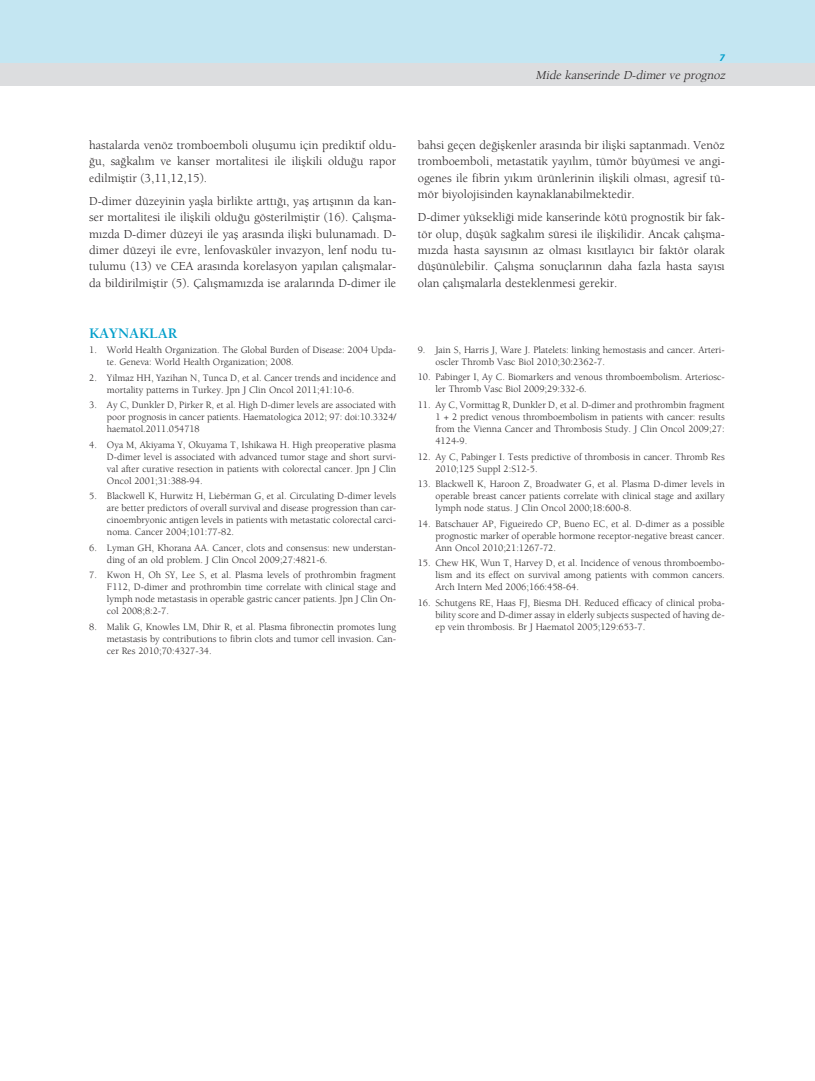
<style>
.page{position:relative;width:815px;height:1081px;background:#fff}
.page>*{position:absolute;margin:0;border:0;box-sizing:border-box;transform-origin:0 0}
.t1{font:700 15px "Berkeley";color:#009eca}
.t2{font:12.5px/16.4px "Berkeley";color:#231f20;text-align:justify}
.t3{font:italic 12.5px "Berkeley";color:#231f20}
.t4{font:10px/12px "Berkeley";color:#231f20;text-align:justify}
.t5{font:10px "Fruga Sans Bold Ita";color:#009eca}
</style>
<div class="page">
<div style="left:0;top:63px;width:814px;height:22px;background:#dcdddf"></div>
<div style="left:0;top:1px;width:814px;height:62px;background:#c4e6f2"></div>
<p class="t5" style="left:720px;top:54px;width:7px">7</p>
<p class="t3" style="left:536px;top:70px;width:193px">Mide kanserinde D-dimer ve prognoz</p>
<p class="t2" style="left:89px;top:138px;width:308px">hastalarda venöz tromboemboli oluflumu için prediktif oldu-¤u, sa¤kal›m ve kanser mortalitesi ile iliflkili oldu¤u rapor edilmifltir (3,11,12,15).</p>
<p class="t2" style="left:89px;top:194px;width:308px">D-dimer düzeyinin yaflla birlikte artt›¤›, yafl art›fl›n›n da kan&shy;ser mortalitesi ile iliflkili oldu¤u gösterilmifltir (16). Çal›flma&shy;m›zda D-dimer düzeyi ile yafl aras›nda iliflki bulunamad›. D&shy;dimer düzeyi ile evre, lenfovasküler invazyon, lenf nodu tu&shy;tulumu (13) ve CEA aras›nda korelasyon yap›lan çal›flmalar&shy;da bildirilmifltir (5). Çal›flmam›zda ise aralar›nda D-dimer ile</p>
<h1 class="t1" style="left:89px;top:328px;width:90px">KAYNAKLAR</h1>
<p class="t4" style="left:107px;top:344px;width:291px;text-indent:-18px">1. World Health Organization. The Global Burden of Disease: 2004 Upda&shy;te. Geneva: World Health Organization; 2008.</p>
<p class="t4" style="left:107px;top:372px;width:291px;text-indent:-18px">2. Yilmaz HH, Yazihan N, Tunca D, et al. Cancer trends and incidence and mortality patterns in Turkey. Jpn J Clin Oncol 2011;41:10-6.</p>
<p class="t4" style="left:107px;top:400px;width:291px;text-indent:-18px">3. Ay C, Dunkler D, Pirker R, et al. High D-dimer levels are associated with poor prognosis in cancer patients. Haematologica 2012; 97: doi:10.3324/ haematol.2011.054718</p>
<p class="t4" style="left:107px;top:439px;width:291px;text-indent:-18px">4. Oya M, Akiyama Y, Okuyama T, Ishikawa H. High preoperative plasma D-dimer level is associated with advanced tumor stage and short survi&shy;val after curative resection in patients with colorectal cancer. Jpn J Clin Oncol 2001;31:388-94.</p>
<p class="t4" style="left:107px;top:491px;width:291px;text-indent:-18px">5. Blackwell K, Hurwitz H, Liebérman G, et al. Circulating D-dimer levels are better predictors of overall survival and disease progression than car&shy;cinoembryonic antigen levels in patients with metastatic colorectal carci&shy;noma. Cancer 2004;101:77-82.</p>
<p class="t4" style="left:107px;top:542px;width:291px;text-indent:-18px">6. Lyman GH, Khorana AA. Cancer, clots and consensus: new understan&shy;ding of an old problem. J Clin Oncol 2009;27:4821-6.</p>
<p class="t4" style="left:107px;top:570px;width:291px;text-indent:-18px">7. Kwon H, Oh SY, Lee S, et al. Plasma levels of prothrombin fragment F112, D-dimer and prothrombin time correlate with clinical stage and lymph node metastasis in operable gastric cancer patients. Jpn J Clin On&shy;col 2008;8:2-7.</p>
<p class="t4" style="left:107px;top:621px;width:291px;text-indent:-18px">8. Malik G, Knowles LM, Dhir R, et al. Plasma fibronectin promotes lung metastasis by contributions to fibrin clots and tumor cell invasion. Can&shy;cer Res 2010;70:4327-34.</p>
<p class="t2" style="left:418px;top:138px;width:308px">bahsi geçen de¤iflkenler aras›nda bir iliflki saptanmad›. Venöz tromboemboli, metastatik yay›l›m, tümör büyümesi ve angi&shy;ogenes ile fibrin y›k›m ürünlerinin iliflkili olmas›, agresif tü&shy;mör biyolojisinden kaynaklanabilmektedir.</p>
<p class="t2" style="left:418px;top:210px;width:308px">D-dimer yüksekli¤i mide kanserinde kötü prognostik bir fak&shy;tör olup, düflük sa¤kal›m süresi ile iliflkilidir. Ancak çal›flma&shy;m›zda hasta say›s›n›n az olmas› k›s›tlay›c› bir faktör olarak düflünülebilir. Çal›flma sonuçlar›n›n daha fazla hasta say›s› olan çal›flmalarla desteklenmesi gerekir.</p>
<p class="t4" style="left:435px;top:344px;width:291px;text-indent:-18px">9. Jain S, Harris J, Ware J. Platelets: linking hemostasis and cancer. Arteri&shy;oscler Thromb Vasc Biol 2010;30:2362-7.</p>
<p class="t4" style="left:435px;top:372px;width:291px;text-indent:-18px">10. Pabinger I, Ay C. Biomarkers and venous thromboembolism. Arteriosc&shy;ler Thromb Vasc Biol 2009;29:332-6.</p>
<p class="t4" style="left:435px;top:399px;width:291px;text-indent:-18px">11. Ay C, Vormittag R, Dunkler D, et al. D-dimer and prothrombin fragment 1 + 2 predict venous thromboembolism in patients with cancer: results from the Vienna Cancer and Thrombosis Study. J Clin Oncol 2009;27:<br>4124-9.</p>
<p class="t4" style="left:435px;top:451px;width:291px;text-indent:-18px">12. Ay C, Pabinger I. Tests predictive of thrombosis in cancer. Thromb Res<br>2010;125 Suppl 2:S12-5.</p>
<p class="t4" style="left:435px;top:479px;width:291px;text-indent:-18px">13. Blackwell K, Haroon Z, Broadwater G, et al. Plasma D-dimer levels in operable breast cancer patients correlate with clinical stage and axillary lymph node status. J Clin Oncol 2000;18:600-8.</p>
<p class="t4" style="left:435px;top:518px;width:291px;text-indent:-18px">14. Batschauer AP, Figueiredo CP, Bueno EC, et al. D-dimer as a possible prognostic marker of operable hormone receptor-negative breast cancer.<br>Ann Oncol 2010;21:1267-72.</p>
<p class="t4" style="left:435px;top:558px;width:291px;text-indent:-18px">15. Chew HK, Wun T, Harvey D, et al. Incidence of venous thromboembo&shy;lism and its effect on survival among patients with common cancers.<br>Arch Intern Med 2006;166:458-64.</p>
<p class="t4" style="left:435px;top:597px;width:291px;text-indent:-18px">16. Schutgens RE, Haas FJ, Biesma DH. Reduced efficacy of clinical proba&shy;bility score and D-dimer assay in elderly subjects suspected of having de&shy;ep vein thrombosis. Br J Haematol 2005;129:653-7.</p>
</div>
